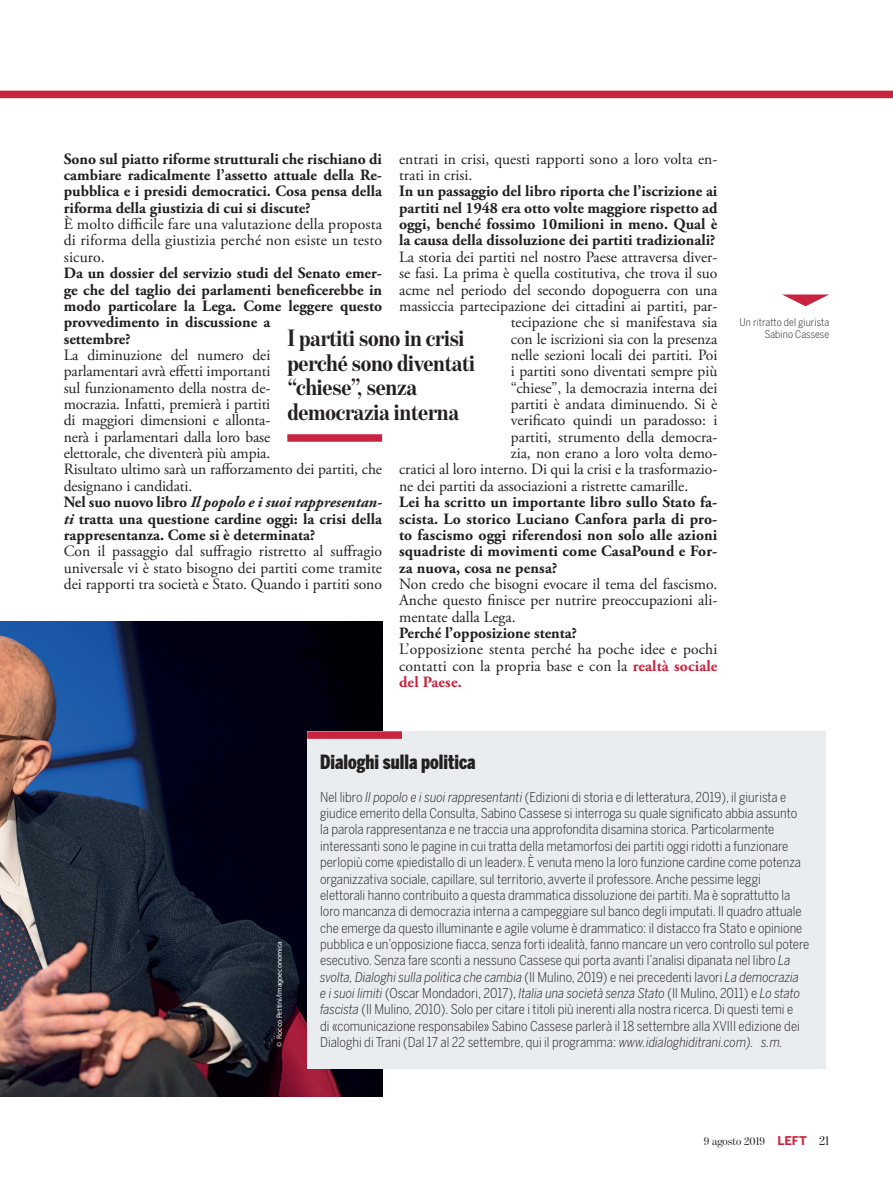
<style>
.page{position:relative;width:893px;height:1178px;background:#fff}
.page>*{position:absolute;margin:0;border:0;box-sizing:border-box;transform-origin:0 0}
.t1{font:700 24px/24.8px "Benton Mod Disp Cond";letter-spacing:-.01em;color:#231f20}
.t2{font:900 19.5px "Benton Sans Comp";color:#231f20}
.t3{font:15.75px/16.4px "Adobe Garamond Pro";letter-spacing:-.005em;color:#231f20;text-align:justify}
.t4{font:700 15.75px/16.4px "Adobe Garamond Pro";color:#231f20;text-align:justify}
.t5{font:300 13.5px/16.4px "Benton Sans Cond";color:#231f20}
.t6{font:12px "Benton Mod Disp";color:#231f20}
.t7{font:300 10.5px/12px "Benton Sans Cond";letter-spacing:.01em;color:#231f20;text-align:right}
.t8{font:7.5px "Myriad Pro";color:#fff}
.s1{font-weight:700}
.s2{font-weight:700;font-style:italic}
.s3{font-weight:700;color:#c8233f}
.s4{font-style:italic}
.s5{font-family:"Benton Sans";font-weight:700;color:#c8233f}
.s6{font-size:13.5px}
</style>
<div class="page">
<div style="left:0;top:91px;width:893px;height:7px;background:#c8233f"></div>
<div style="left:287px;top:434px;width:95px;height:8px;background:#c8233f"></div>
<svg style="left:782px;top:294px;width:47px;height:12px"></svg>
<img style="left:0;top:622px;width:382px;height:474px">
<div style="left:307px;top:731px;width:519px;height:337px;background:#e9edf0"></div>
<div style="left:307px;top:731px;width:95px;height:8px;background:#c8233f"></div>
<p class="t4" style="left:64px;top:151px;width:320px">Sono sul piatto riforme strutturali che rischiano di cambiare radicalmente l’assetto attuale della Re&shy;pubblica e i presidi democratici. Cosa pensa della riforma della giustizia di cui si discute?</p>
<p class="t3" style="left:64px;top:216px;width:320px">È molto difficile fare una valutazione della proposta di riforma della giustizia perché non esiste un testo sicuro.</p>
<p class="t4" style="left:64px;top:265px;width:320px;text-align:left">Da un dossier del servizio studi del Senato emer&shy;ge che del taglio dei parlamenti beneficerebbe in modo particolare la Lega. Come leggere questo provvedimento in discussione a<br>settembre?</p>
<p class="t3" style="left:64px;top:347px;width:320px;text-align:left">La diminuzione del numero dei<br>parlamentari avrà effetti importanti<br>sul funzionamento della nostra de-<br>mocrazia. Infatti, premierà i partiti<br>di maggiori dimensioni e allonta-<br>nerà i parlamentari dalla loro base<br>elettorale, che diventerà più ampia.<br>Risultato ultimo sarà un rafforzamento dei partiti, che designano i candidati.<br><span class="s1">Nel suo nuovo libro</span> <span class="s2">Il popolo e i suoi rappresentan&shy;ti</span> <span class="s1">tratta una questione cardine oggi: la crisi della rappresentanza. Come si è determinata?</span></p>
<p class="t3" style="left:64px;top:544px;width:320px">Con il passaggio dal suffragio ristretto al suffragio universale vi è stato bisogno dei partiti come tramite dei rapporti tra società e Stato. Quando i partiti sono</p>
<p class="t3" style="left:399px;top:151px;width:320px">entrati in crisi, questi rapporti sono a loro volta en&shy;trati in crisi.</p>
<p class="t4" style="left:399px;top:183px;width:320px">In un passaggio del libro riporta che l’iscrizione ai partiti nel 1948 era otto volte maggiore rispetto ad oggi, benché fossimo 10milioni in meno. Qual è la causa della dissoluzione dei partiti tradizionali?</p>
<p class="t3" style="left:399px;top:249px;width:320px">La storia dei partiti nel nostro Paese attraversa diver-</p>
<p class="t3" style="left:399px;top:265px;width:320px">se fasi. La prima è quella costitutiva, che trova il suo</p>
<p class="t3" style="left:399px;top:282px;width:320px">acme nel periodo del secondo dopoguerra con una</p>
<p class="t3" style="left:399px;top:298px;width:320px">massiccia partecipazione dei cittadini ai partiti, par-</p>
<p class="t3" style="left:511px;top:315px;width:208px">tecipazione che si manifestava sia</p>
<p class="t3" style="left:511px;top:331px;width:208px">con le iscrizioni sia con la presenza</p>
<p class="t3" style="left:511px;top:347px;width:208px">nelle sezioni locali dei partiti. Poi</p>
<p class="t3" style="left:511px;top:364px;width:208px">i partiti sono diventati sempre più</p>
<p class="t3" style="left:511px;top:380px;width:208px">“chiese”, la democrazia interna dei</p>
<p class="t3" style="left:511px;top:396px;width:208px">partiti è andata diminuendo. Si è</p>
<p class="t3" style="left:511px;top:413px;width:208px">verificato quindi un paradosso: i</p>
<p class="t3" style="left:511px;top:429px;width:208px">partiti, strumento della democra-</p>
<p class="t3" style="left:511px;top:445px;width:208px">zia, non erano a loro volta demo-</p>
<p class="t3" style="left:399px;top:462px;width:320px">cratici al loro interno. Di qui la crisi e la trasformazio-</p>
<p class="t3" style="left:399px;top:478px;width:291px">ne dei partiti da associazioni a ristrette camarille.</p>
<p class="t4" style="left:399px;top:494px;width:320px">Lei ha scritto un importante libro sullo Stato fa&shy;scista. Lo storico Luciano Canfora parla di pro&shy;to fascismo oggi riferendosi non solo alle azioni squadriste di movimenti come CasaPound e For&shy;za nuova, cosa ne pensa?</p>
<p class="t3" style="left:399px;top:576px;width:320px">Non credo che bisogni evocare il tema del fascismo.<br>Anche questo finisce per nutrire preoccupazioni ali&shy;mentate dalla Lega.</p>
<p class="t4" style="left:399px;top:625px;width:179px">Perché l’opposizione stenta?</p>
<p class="t3" style="left:399px;top:642px;width:320px">L’opposizione stenta perché ha poche idee e pochi contatti con la propria base e con la <span class="s3">realtà sociale del Paese.</span></p>
<h1 class="t1" style="left:287px;top:325px;width:189px">I partiti sono in crisi perché sono diventati “chiese”, senza democrazia interna</h1>
<p class="t7" style="left:739px;top:316px;width:91px">Un ritratto del giurista<br>Sabino Cassese</p>
<p class="t8" style="left:275px;top:1047px;width:108px;rotate:-90deg">© Rocco Pettini/Imagoeconomica</p>
<p class="t2" style="left:320px;top:751px;width:157px">Dialoghi sulla politica</p>
<p class="t5" style="left:320px;top:788px;width:491px">Nel libro <span class="s4">Il popolo e i suoi rappresentanti</span> (Edizioni di storia e di letteratura, 2019), il giurista e giudice emerito della Consulta, Sabino Cassese si interroga su quale significato abbia assunto la parola rappresentanza e ne traccia una approfondita disamina storica. Particolarmente interessanti sono le pagine in cui tratta della metamorfosi dei partiti oggi ridotti a funzionare perlopiù come «piedistallo di un leader». È venuta meno la loro funzione cardine come potenza organizzativa sociale, capillare, sul territorio, avverte il professore. Anche pessime leggi<br>elettorali hanno contribuito a questa drammatica dissoluzione dei partiti. Ma è soprattutto la loro mancanza di democrazia interna a campeggiare sul banco degli imputati. Il quadro attuale che emerge da questo illuminante e agile volume è drammatico: il distacco fra Stato e opinione pubblica e un’opposizione fiacca, senza forti idealità, fanno mancare un vero controllo sul potere esecutivo. Senza fare sconti a nessuno Cassese qui porta avanti l’analisi dipanata nel libro <span class="s4">La svolta, Dialoghi sulla politica che cambia</span> (Il Mulino, 2019) e nei precedenti lavori <span class="s4">La democrazia<br>e i suoi limiti</span> (Oscar Mondadori, 2017), <span class="s4">Italia una società senza Stato</span> (Il Mulino, 2011) e <span class="s4">Lo stato fascista</span> (Il Mulino, 2010). Solo per citare i titoli più inerenti alla nostra ricerca. Di questi temi e<br>di «comunicazione responsabile» Sabino Cassese parlerà il 18 settembre alla XVIII edizione dei</p>
<p class="t5" style="left:320px;top:1034px;width:464px">Dialoghi di Trani (Dal 17 al 22 settembre, qui il programma: <span class="s4">www.idialoghiditrani.com). s.m.</span></p>
<p class="t6" style="left:704px;top:1134px;width:127px">9 agosto 2019 <span class="s5">LEFT</span> <span class="s6">21</span></p>
</div>
